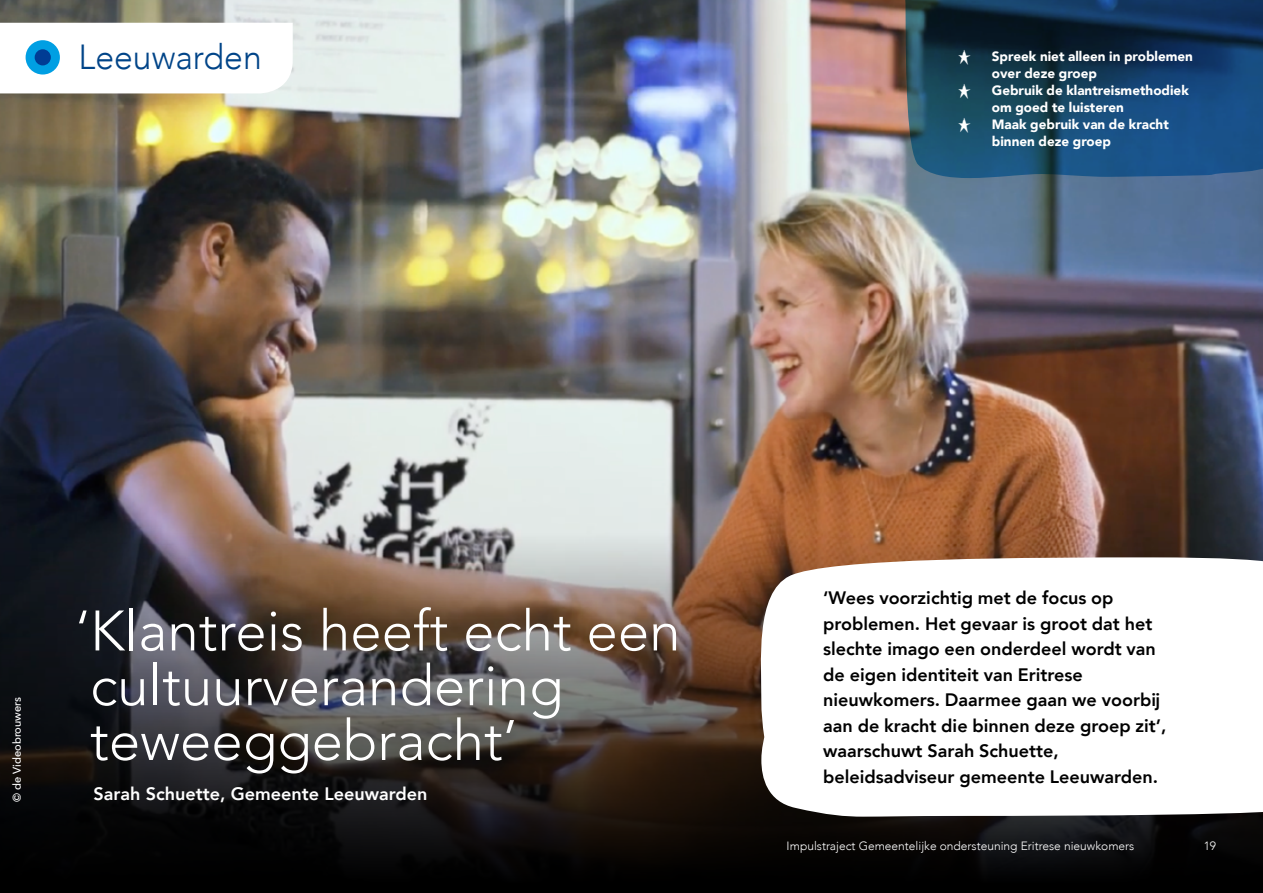
<style>
.page{position:relative;width:1263px;height:893px;background:#fff}
.page>*{position:absolute;margin:0;border:0;box-sizing:border-box;transform-origin:0 0}
.t1{font:300 56.4px/54.8px "Avenir";color:#fff}
.t2{font:300 34.8px "Avenir";color:#048}
.t3{font:800 18px/25.5px "Avenir";color:#000}
.t4{font:800 18px "Avenir";color:#fff}
.t5{font:900 13.5px/17px "Avenir";color:#fff}
.t6{font:300 12px "Avenir";color:#fff}
.t7{font:500 11.25px "Avenir";color:#fff}
</style>
<div class="page">
<img style="left:0;top:0;width:1263px;height:398px">
<img style="left:0;top:398px;width:1263px;height:495px">
<svg style="left:904px;top:0;width:359px;height:178px;background:#174163"></svg>
<svg style="left:0;top:23px;width:293px;height:70px"></svg>
<div style="left:26px;top:40px;width:34px;height:35px;background:#009fe3;border-radius:50%"></div>
<div style="left:35px;top:49px;width:16px;height:16px;background:#003c94;border-radius:50%"></div>
<svg style="left:755px;top:557px;width:508px;height:260px"></svg>
<svg style="left:958px;top:50px;width:12px;height:15px"></svg>
<svg style="left:958px;top:84px;width:12px;height:15px"></svg>
<svg style="left:958px;top:118px;width:12px;height:15px"></svg>
<h2 class="t2" style="left:79px;top:36px;width:185px">Leeuwarden</h2>
<p class="t5" style="left:992px;top:48px;width:203px">Spreek niet alleen in problemen over deze groep<br>Gebruik de klantreismethodiek om goed te luisteren<br>Maak gebruik van de kracht binnen deze groep</p>
<p class="t7" style="left:7px;top:801px;width:106px;rotate:-90deg">© de Videobrouwers</p>
<h1 class="t1" style="left:75px;top:604px;width:607px">‘Klantreis heeft echt een cultuurverandering teweeggebracht’</h1>
<p class="t4" style="left:93px;top:780px;width:336px">Sarah Schuette, Gemeente Leeuwarden</p>
<p class="t3" style="left:823px;top:585px;width:345px">‘Wees voorzichtig met de focus op problemen. Het gevaar is groot dat het slechte imago een onderdeel wordt van de eigen identiteit van Eritrese nieuwkomers. Daarmee gaan we voorbij aan de kracht die binnen deze groep zit’, waarschuwt Sarah Schuette, beleidsadviseur gemeente Leeuwarden.</p>
<p class="t6" style="left:787px;top:839px;width:349px">Impulstraject Gemeentelijke ondersteuning Eritrese nieuwkomers</p>
<p class="t6" style="left:1204px;top:839px;width:14px">19</p>
</div>
